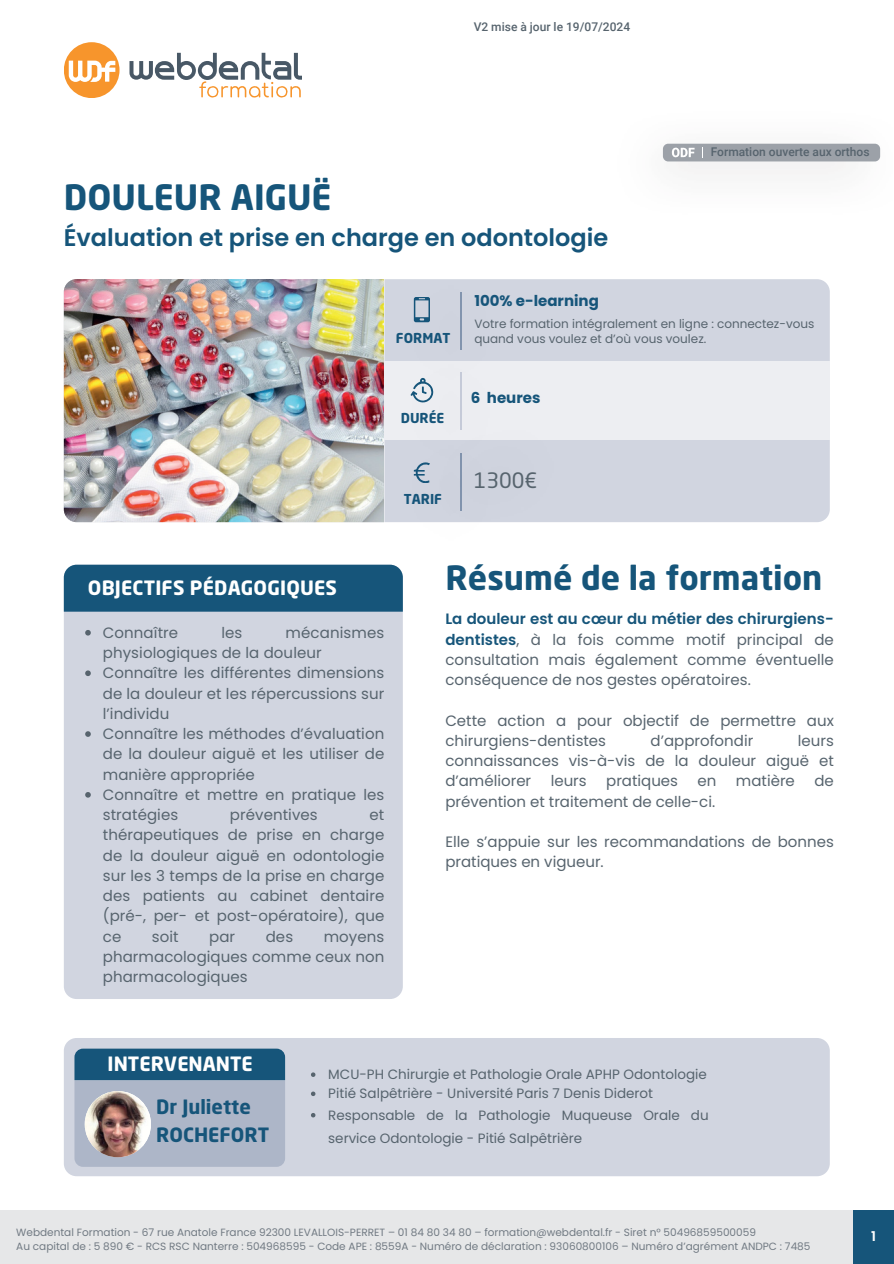
<style>
.page{position:relative;width:894px;height:1264px;background:#fff}
.page>*{position:absolute;margin:0;border:0;box-sizing:border-box;transform-origin:0 0}
.t1{font:700 34.5px "Neo Sans Std";color:#16557a}
.t2{font:700 33px "Neo Sans Std";color:#16557a}
.t3{font:600 24px "Poppins";color:#16557a}
.t4{font:21px "Neo Sans Std";color:#57646e}
.t5{font:700 19.5px "Neo Sans Std";letter-spacing:.01em;color:#fff}
.t6{font:700 19.5px/28.2px "Neo Sans Std";color:#16557a}
.t7{font:15px/20.2px "Poppins";letter-spacing:.005em;color:#57646e;text-align:justify}
.t8{font:700 15px "Poppins";color:#16557a}
.t9{font:13.5px/23.7px "Poppins";color:#57646e}
.t10{font:700 13.5px "Neo Sans Std";color:#16557a}
.t11{font:600 13.5px "Poppins";color:#fff}
.t12{font:12px/15.8px "Poppins";color:#57646e}
.t13{font:500 12px "Roboto";color:#57646e}
.t14{font:10.5px "Poppins";color:#717a83}
.s1{font-weight:600;color:#16557a}
</style>
<div class="page">
<div style="left:0;top:1210px;width:893px;height:53px;background:#e6e7e8"></div>
<div style="left:853px;top:1210px;width:40px;height:53px;background:#16557a"></div>
<img style="left:64px;top:279px;width:320px;height:243px">
<svg style="left:129px;top:53px;width:173px;height:44px"></svg>
<svg style="left:64px;top:42px;width:55px;height:56px;fill:#f7952c"></svg>
<svg style="left:69px;top:61px;width:46px;height:21px"></svg>
<div style="left:64px;top:564px;width:339px;height:435px;background:#d1d5e0;border-radius:13px"></div>
<div style="left:64px;top:564px;width:339px;height:47px;background:#16557a"></div>
<div style="left:384px;top:279px;width:445px;height:243px;background:#d1d5e0"></div>
<div style="left:384px;top:361px;width:445px;height:79px;background:#edeef2"></div>
<div style="left:413px;top:285px;width:76px;height:76px;background:#d0d4df"></div>
<hr style="left:460px;top:292px;width:2px;height:58px;background:#8294ae">
<img style="left:413px;top:459px;width:76px;height:63px">
<div style="left:440px;top:440px;width:113px;height:81px;background:#cfd3de"></div>
<img style="left:413px;top:377px;width:76px;height:82px">
<svg style="left:413px;top:297px;width:17px;height:25px"></svg>
<svg style="left:413px;top:462px;width:17px;height:21px"></svg>
<svg style="left:410px;top:378px;width:23px;height:24px"></svg>
<div style="left:64px;top:1037px;width:765px;height:139px;background:#d1d5e0;border-radius:13px"></div>
<svg style="left:74px;top:1048px;width:211px;height:118px"></svg>
<hr style="left:460px;top:372px;width:2px;height:58px;background:#c5cad8">
<img style="left:85px;top:1091px;width:66px;height:66px;border-radius:50%">
<img style="left:663px;top:143px;width:218px;height:31px">
<div style="left:662px;top:144px;width:217px;height:17px;background:#9ca1a8;border-radius:5px"></div>
<svg style="left:671px;top:148px;width:23px;height:9px"></svg>
<svg style="left:311px;top:1072px;width:4px;height:4px"></svg>
<svg style="left:311px;top:1091px;width:4px;height:5px"></svg>
<svg style="left:311px;top:1113px;width:4px;height:4px"></svg>
<svg style="left:85px;top:630px;width:6px;height:5px"></svg>
<svg style="left:85px;top:670px;width:6px;height:6px"></svg>
<svg style="left:85px;top:731px;width:6px;height:6px"></svg>
<svg style="left:85px;top:792px;width:6px;height:5px"></svg>
<p class="t13" style="left:473px;top:20px;width:158px">V2 mise à jour le 19/07/2024</p>
<p class="t1" style="left:64px;top:183px;width:269px">DOULEUR AIGUË</p>
<h6 class="t3" style="left:64px;top:221px;width:545px">Évaluation et prise en charge en odontologie</h6>
<p class="t8" style="left:474px;top:290px;width:126px">100% e-learning</p>
<h5 class="t13" style="left:710px;top:145px;width:160px">Formation ouverte aux orthos</h5>
<p class="t10" style="left:396px;top:333px;width:56px">FORMAT</p>
<p class="t10" style="left:400px;top:412px;width:45px">DURÉE</p>
<p class="t10" style="left:404px;top:493px;width:40px">TARIF</p>
<h4 class="t12" style="left:474px;top:315px;width:341px">Votre formation intégralement en ligne : connectez-vous quand vous voulez et d’où vous voulez.</h4>
<p class="t8" style="left:471px;top:387px;width:71px">6 heures</p>
<p class="t4" style="left:473px;top:472px;width:65px">1300€</p>
<p class="t5" style="left:88px;top:580px;width:250px">OBJECTIFS PÉDAGOGIQUES</p>
<p class="t7" style="left:103px;top:622px;width:283px;text-indent:183px">mécanismes physiologiques de la douleur</p>
<p class="t7" style="left:103px;top:663px;width:283px">Connaître les différentes dimensions de la douleur et les répercussions sur l’individu</p>
<h4 class="t7" style="left:103px;top:723px;width:283px">Connaître les méthodes d’évaluation de la douleur aiguë et les utiliser de manière appropriée</h4>
<p class="t7" style="left:103px;top:784px;width:283px">Connaître et mettre en pratique les stratégies</p>
<p class="t7" style="left:103px;top:622px;width:77px">Connaître</p>
<p class="t7" style="left:221px;top:622px;width:23px">les</p>
<p class="t7" style="left:230px;top:804px;width:89px">préventives</p>
<p class="t7" style="left:103px;top:804px;width:283px;text-indent:266px">et thérapeutiques de prise en charge de la douleur aiguë en odontologie sur les 3 temps de la prise en charge des patients au cabinet dentaire (pré-, per- et post-opératoire), que ce</p>
<p class="t7" style="left:152px;top:926px;width:28px">soit</p>
<p class="t7" style="left:209px;top:926px;width:28px">par</p>
<p class="t7" style="left:266px;top:926px;width:29px">des</p>
<p class="t7" style="left:103px;top:926px;width:283px;text-indent:221px">moyens pharmacologiques comme ceux non pharmacologiques</p>
<p class="t2" style="left:445px;top:564px;width:378px">Résumé de la formation</p>
<p class="t7" style="left:445px;top:609px;width:390px"><span class="s1">La douleur est au cœur du métier des chirurgiens&shy;dentistes</span>, à la fois comme motif principal de consultation mais également comme éventuelle conséquence de nos gestes opératoires.</p>
<h2 class="t7" style="left:445px;top:710px;width:390px">Cette action a pour objectif de permettre aux chirurgiens-dentistes</h2>
<h2 class="t7" style="left:650px;top:730px;width:104px">d’approfondir</h2>
<h2 class="t7" style="left:445px;top:730px;width:390px;text-indent:352px">leurs connaissances vis-à-vis de la douleur aiguë et d’améliorer</h2>
<h2 class="t7" style="left:550px;top:771px;width:38px">leurs</h2>
<h2 class="t7" style="left:606px;top:771px;width:73px">pratiques</h2>
<h2 class="t7" style="left:697px;top:771px;width:20px">en</h2>
<h2 class="t7" style="left:735px;top:771px;width:60px">matière</h2>
<h2 class="t7" style="left:814px;top:771px;width:21px">de</h2>
<h2 class="t7" style="left:445px;top:791px;width:271px">prévention et traitement de celle-ci.</h2>
<p class="t7" style="left:445px;top:831px;width:390px">Elle s’appuie sur les recommandations de bonnes pratiques en vigueur.</p>
<p class="t5" style="left:108px;top:1055px;width:147px">INTERVENANTE</p>
<p class="t6" style="left:156px;top:1094px;width:114px">Dr Juliette<br>ROCHEFORT</p>
<p class="t9" style="left:328px;top:1062px;width:380px">MCU-PH Chirurgie et Pathologie Orale APHP Odontologie</p>
<p class="t9" style="left:328px;top:1081px;width:326px">Pitié Salpêtrière - Université Paris 7 Denis Diderot</p>
<p class="t9" style="left:328px;top:1103px;width:382px">Responsable de la Pathologie Muqueuse Orale du service Odontologie - Pitié Salpêtrière</p>
<p class="t14" style="left:16px;top:1225px;width:741px">Webdental Formation - 67 rue Anatole France 92300 LEVALLOIS-PERRET – 01 84 80 34 80 – formation@webdental.fr - Siret n° 50496859500059</p>
<p class="t14" style="left:16px;top:1238px;width:795px">Au capital de : 5 890 € - RCS RSC Nanterre : 504968595 - Code APE : 8559A - Numéro de déclaration : 93060800106 – Numéro d’agrément ANDPC : 7485</p>
<p class="t11" style="left:870px;top:1226px;width:6px">1</p>
</div>
